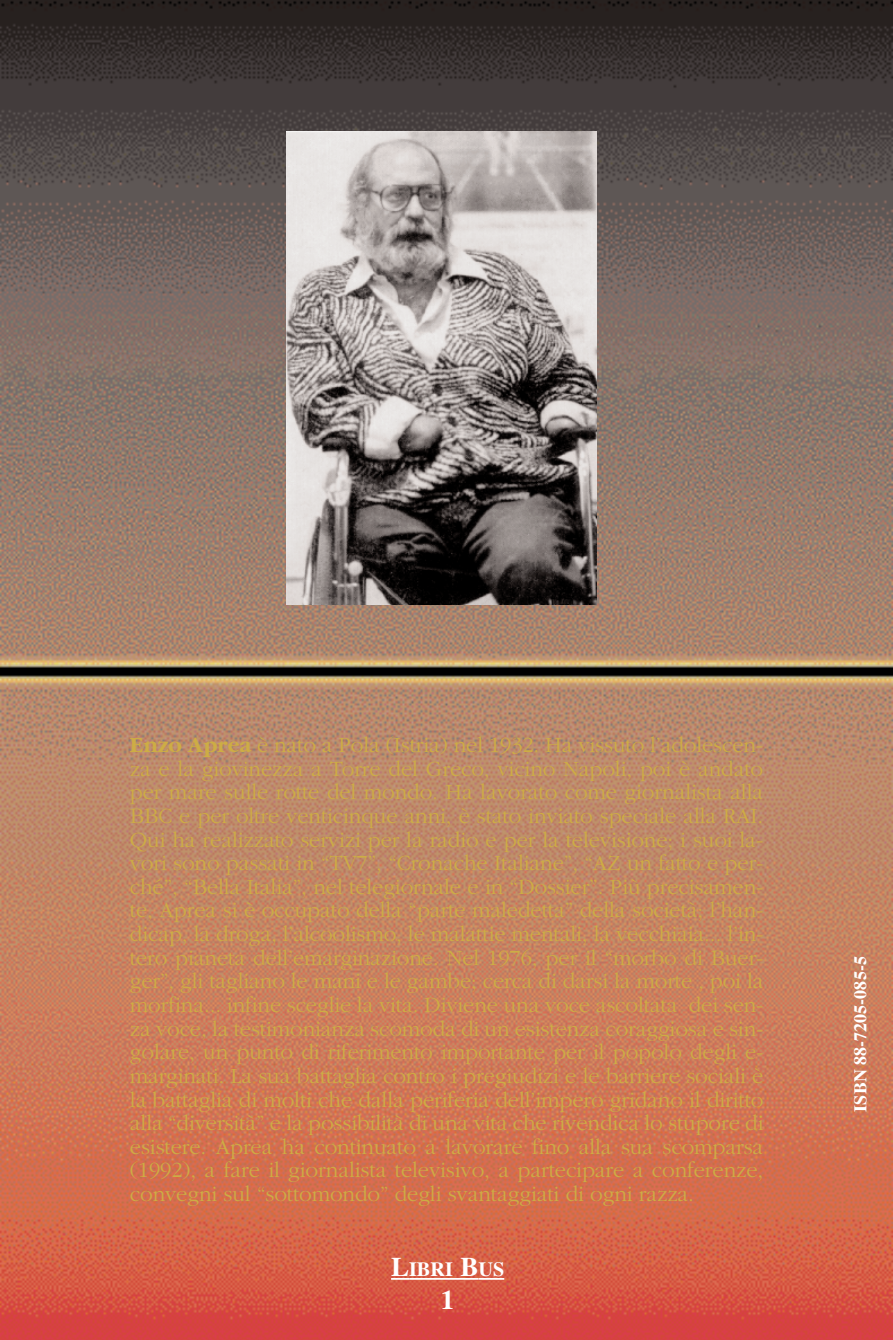
<style>
.page{position:relative;width:893px;height:1340px;background:#fff}
.page>*{position:absolute;margin:0;border:0;box-sizing:border-box;transform-origin:0 0}
.t1{font:700 27px "Times";color:#fff}
.t2{font:300 22.5px/23.6px "Garamond";letter-spacing:-.005em;color:#cdad45;text-align:justify}
.t3{font:700 20.25px "Times";color:#fff}
.t4{font:700 18px "Times";color:#fff}
.s1{font-weight:700}
.s2{font-size:27px}
</style>
<div class="page">
<img style="left:0;top:0;width:893px;height:1339px">
<img style="left:287px;top:131px;width:309px;height:474px">
<svg style="left:391px;top:1277px;width:18px;height:2px"></svg>
<hr style="left:409px;top:1277px;width:44px;height:2px;background:#fff">
<hr style="left:453px;top:1277px;width:25px;height:2px;background:#fff">
<hr style="left:478px;top:1277px;width:26px;height:2px;background:#fff">
<p class="t2" style="left:130px;top:732px;width:635px"><span class="s1">Enzo Aprea</span> è nato a Pola (Istria) nel 1932. Ha vissuto l’adolescen&shy;za e la giovinezza a Torre del Greco, vicino Napoli, poi è andato per mare sulle rotte del mondo. Ha lavorato come giornalista alla BBC e per oltre venticinque anni, è stato inviato speciale alla RAI.<br>Qui ha realizzato servizi per la radio e per la televisione; i suoi la&shy;vori sono passati in “TV7”, “Cronache Italiane”, “AZ un fatto e per&shy;ché”, “Bella Italia”, nel telegiornale e in “Dossier”. Più precisamen&shy;te, Aprea si è occupato della “parte maledetta” della società; l’han&shy;dicap, la droga, l’alcoolismo, le malattie mentali, la vecchiaia... l’in&shy;tero pianeta dell’emarginazione. Nel 1976, per il “morbo di Buer&shy;ger”, gli tagliano le mani e le gambe; cerca di darsi la morte , poi la morfina... infine sceglie la vita. Diviene una voce ascoltata dei sen&shy;za voce, la testimonianza scomoda di un esistenza coraggiosa e sin&shy;golare, un punto di riferimento importante per il popolo degli e&shy;marginati. La sua battaglia contro i pregiudizi e le barriere sociali è la battaglia di molti che dalla periferia dell’impero gridano il diritto alla “diversità” e la possibilità di una vita che rivendica lo stupore di esistere. Aprea ha continuato a lavorare fino alla sua scomparsa (1992), a fare il giornalista televisivo, a partecipare a conferenze, convegni sul “sottomondo” degli svantaggiati di ogni razza.</p>
<p class="t3" style="left:391px;top:1260px;width:115px"><span class="s2">L</span>IBRI <span class="s2">B</span>US</p>
<p class="t1" style="left:441px;top:1288px;width:15px">1</p>
<p class="t4" style="left:853px;top:1111px;width:156px;rotate:-90deg">ISBN 88-7205-085-5</p>
</div>
